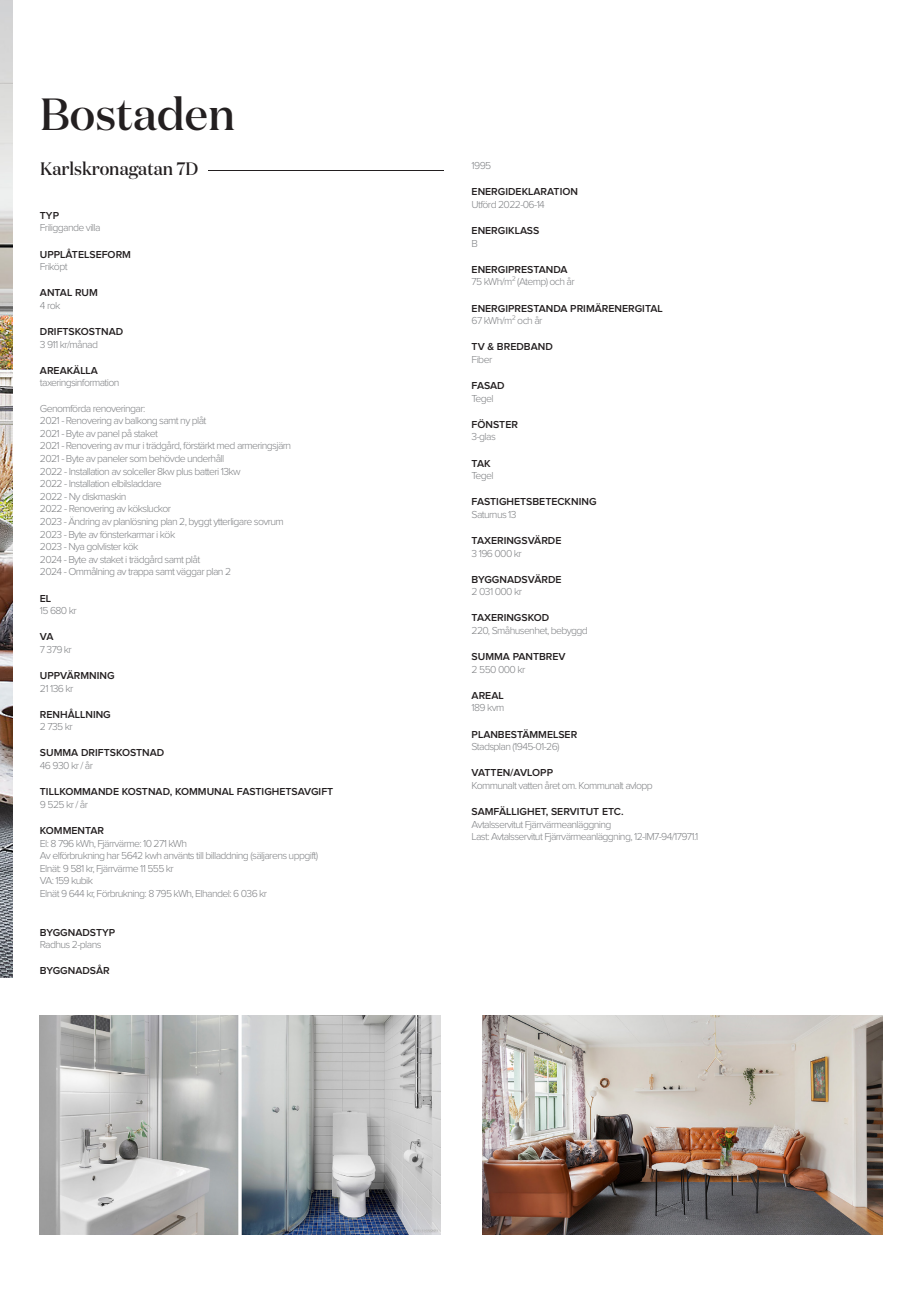
<style>
.page{position:relative;width:919px;height:1289px;background:#fff}
.page>*{position:absolute;margin:0;border:0;box-sizing:border-box;transform-origin:0 0}
.t1{font:500 45px "Domaine Disp";color:#231f20}
.t2{font:500 18px "Domaine Disp";color:#231f20;scale:.95 1}
.t3{font:300 10.5px/12.6px "Proxima Nova";letter-spacing:-.06em;color:#808285}
.t4{font:600 10.5px "Proxima Nova";color:#231f20}
</style>
<div class="page">
<img style="left:0;top:0;width:13px;height:977px">
<img style="left:40px;top:1015px;width:400px;height:219px">
<img style="left:482px;top:1015px;width:400px;height:219px">
<hr style="left:44px;top:170px;width:400px;height:1px;background:#231f20">
<div style="left:40px;top:155px;width:167px;height:41px;background:#fff"></div>
<h1 class="t1" style="left:40px;top:86px;width:197px">Bostaden</h1>
<h2 class="t2" style="left:40px;top:157px;width:168px">Karlskronagatan 7D</h2>
<p class="t4" style="left:40px;top:210px;width:21px">TYP</p>
<p class="t3" style="left:40px;top:222px;width:62px">Friliggande villa</p>
<p class="t4" style="left:40px;top:249px;width:93px">UPPLÅTELSEFORM</p>
<p class="t3" style="left:40px;top:260px;width:29px">Friköpt</p>
<p class="t4" style="left:40px;top:288px;width:60px">ANTAL RUM</p>
<p class="t3" style="left:40px;top:299px;width:22px">4 rok</p>
<p class="t4" style="left:40px;top:327px;width:85px">DRIFTSKOSTNAD</p>
<p class="t3" style="left:40px;top:338px;width:60px">3 911 kr/månad</p>
<p class="t4" style="left:40px;top:365px;width:60px">AREAKÄLLA</p>
<p class="t3" style="left:40px;top:377px;width:81px">taxeringsinformation</p>
<p class="t3" style="left:40px;top:402px;width:253px">Genomförda renoveringar:<br>2021 ‑ Renovering av balkong samt ny plåt<br>2021 ‑ Byte av panel på staket<br>2021 ‑ Renovering av mur i trädgård, förstärkt med armeringsjärn 2021 ‑ Byte av paneler som behövde underhåll<br>2022 ‑ Installation av solceller 8kw plus batteri 13kw<br>2022 ‑ Installation elbilsladdare<br>2022 ‑ Ny diskmaskin<br>2022 ‑ Renovering av köksluckor<br>2023 ‑ Ändring av planlösning plan 2, byggt ytterligare sovrum 2023 ‑ Byte av fönsterkarmar i kök<br>2023 ‑ Nya golvlister kök<br>2024 ‑ Byte av staket i trädgård samt plåt<br>2024 ‑ Ommålning av trappa samt väggar plan 2</p>
<p class="t4" style="left:40px;top:593px;width:13px">EL</p>
<p class="t3" style="left:40px;top:604px;width:38px">15 680 kr</p>
<p class="t4" style="left:40px;top:632px;width:15px">VA</p>
<p class="t3" style="left:40px;top:643px;width:34px">7 379 kr</p>
<p class="t4" style="left:40px;top:670px;width:76px">UPPVÄRMNING</p>
<p class="t3" style="left:40px;top:682px;width:35px">21 136 kr</p>
<p class="t4" style="left:40px;top:709px;width:72px">RENHÅLLNING</p>
<p class="t3" style="left:40px;top:720px;width:34px">2 735 kr</p>
<p class="t4" style="left:40px;top:748px;width:126px">SUMMA DRIFTSKOSTNAD</p>
<p class="t3" style="left:40px;top:759px;width:55px">46 930 kr / år</p>
<p class="t4" style="left:40px;top:786px;width:295px">TILLKOMMANDE KOSTNAD, KOMMUNAL FASTIGHETSAVGIFT</p>
<p class="t3" style="left:40px;top:798px;width:50px">9 525 kr / år</p>
<p class="t4" style="left:40px;top:825px;width:66px">KOMMENTAR</p>
<p class="t3" style="left:40px;top:836px;width:280px">El: 8 796 kWh, Fjärrvärme: 10 271 kWh<br>Av elförbrukning har 5642 kwh använts till billaddning (säljarens uppgift)<br>Elnät: 9 581 kr, Fjärrvärme 11 555 kr<br>VA: 159 kubik<br>Elnät 9 644 kr, Förbrukning: 8 795 kWh, Elhandel: 6 036 kr</p>
<p class="t4" style="left:40px;top:927px;width:77px">BYGGNADSTYP</p>
<p class="t3" style="left:40px;top:938px;width:63px">Radhus 2‑plans</p>
<p class="t4" style="left:40px;top:966px;width:71px">BYGGNADSÅR</p>
<p class="t3" style="left:471px;top:160px;width:21px">1995</p>
<p class="t4" style="left:471px;top:187px;width:108px">ENERGIDEKLARATION</p>
<p class="t3" style="left:471px;top:198px;width:75px">Utförd 2022‑06‑14</p>
<p class="t4" style="left:471px;top:226px;width:69px">ENERGIKLASS</p>
<p class="t3" style="left:471px;top:237px;width:8px">B</p>
<p class="t4" style="left:471px;top:264px;width:97px">ENERGIPRESTANDA</p>
<p class="t3" style="left:471px;top:276px;width:105px">75 kWh/m² (Atemp) och år</p>
<p class="t4" style="left:471px;top:303px;width:193px">ENERGIPRESTANDA PRIMÄRENERGITAL</p>
<p class="t3" style="left:471px;top:314px;width:72px">67 kWh/m² och år</p>
<p class="t4" style="left:471px;top:342px;width:83px">TV &amp; BREDBAND</p>
<p class="t3" style="left:471px;top:353px;width:22px">Fiber</p>
<p class="t4" style="left:471px;top:381px;width:35px">FASAD</p>
<p class="t3" style="left:471px;top:392px;width:24px">Tegel</p>
<p class="t4" style="left:471px;top:419px;width:48px">FÖNSTER</p>
<p class="t3" style="left:471px;top:430px;width:26px">3‑glas</p>
<p class="t4" style="left:471px;top:458px;width:20px">TAK</p>
<p class="t3" style="left:471px;top:469px;width:24px">Tegel</p>
<p class="t4" style="left:471px;top:497px;width:126px">FASTIGHETSBETECKNING</p>
<p class="t3" style="left:471px;top:508px;width:46px">Saturnus 13</p>
<p class="t4" style="left:471px;top:535px;width:91px">TAXERINGSVÄRDE</p>
<p class="t3" style="left:471px;top:547px;width:52px">3 196 000 kr</p>
<p class="t4" style="left:471px;top:574px;width:91px">BYGGNADSVÄRDE</p>
<p class="t3" style="left:471px;top:585px;width:52px">2 031 000 kr</p>
<p class="t4" style="left:471px;top:613px;width:79px">TAXERINGSKOD</p>
<p class="t3" style="left:471px;top:624px;width:118px">220, Småhusenhet, bebyggd</p>
<p class="t4" style="left:471px;top:651px;width:95px">SUMMA PANTBREV</p>
<p class="t3" style="left:471px;top:663px;width:55px">2 550 000 kr</p>
<p class="t4" style="left:471px;top:690px;width:34px">AREAL</p>
<p class="t3" style="left:471px;top:701px;width:34px">189 kvm</p>
<p class="t4" style="left:471px;top:729px;width:107px">PLANBESTÄMMELSER</p>
<p class="t3" style="left:471px;top:740px;width:89px">Stadsplan (1945‑01‑26)</p>
<p class="t4" style="left:471px;top:768px;width:83px">VATTEN/AVLOPP</p>
<p class="t3" style="left:471px;top:779px;width:183px">Kommunalt vatten året om. Kommunalt avlopp</p>
<p class="t4" style="left:471px;top:806px;width:153px">SAMFÄLLIGHET, SERVITUT ETC.</p>
<p class="t3" style="left:471px;top:818px;width:228px">Avtalsservitut Fjärrvärmeanläggning<br>Last: Avtalsservitut Fjärrvärmeanläggning, 12‑IM7‑94/17971.1</p>
</div>
